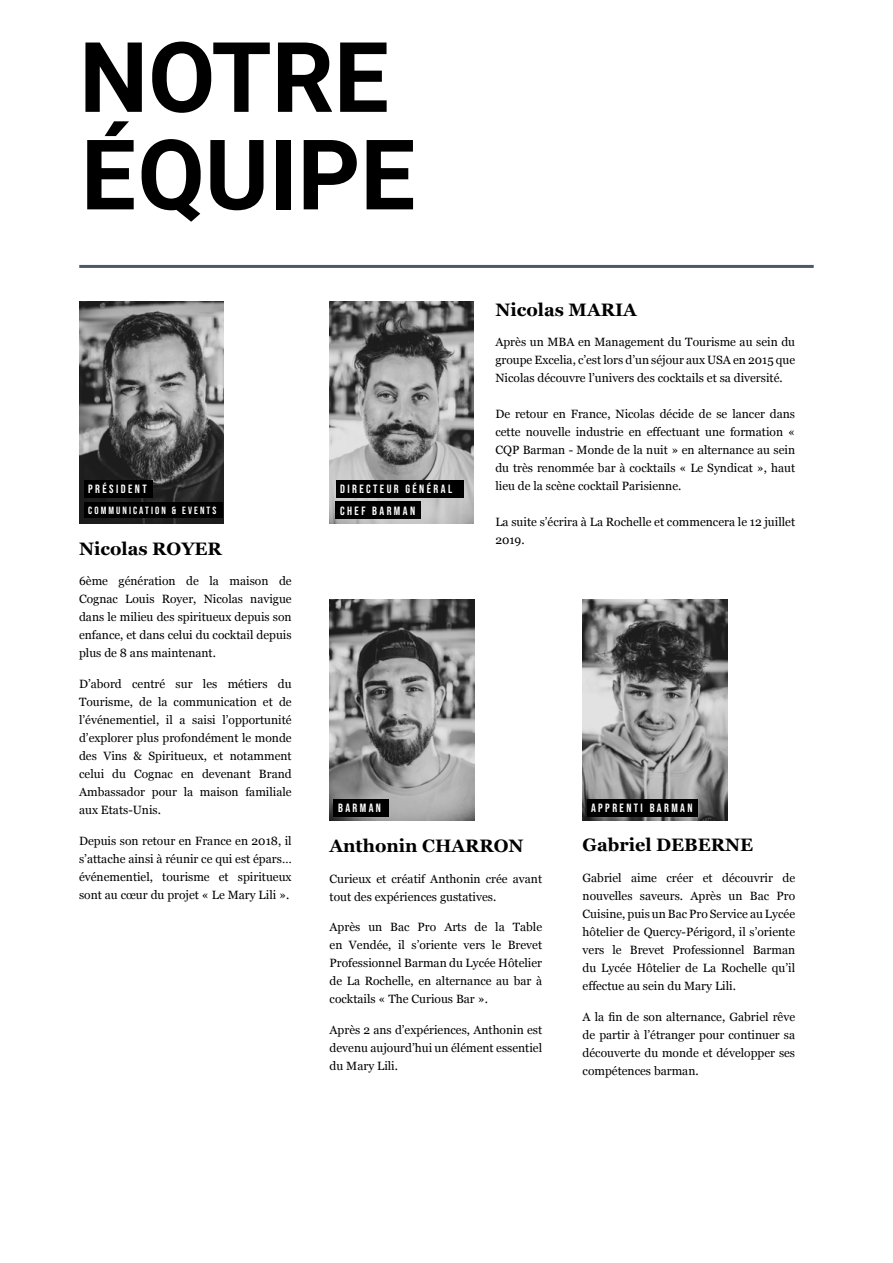
<style>
.page{position:relative;width:893px;height:1263px;background:#fff}
.page>*{position:absolute;margin:0;border:0;box-sizing:border-box;transform-origin:0 0}
.t1{font:700 97.5px/97.5px "Roboto";color:#000}
.t2{font:700 18px "Georgia";color:#000}
.t3{font:12px/18px "Georgia";color:#000;text-align:justify}
.t4{font:12px "Bebas Neue";letter-spacing:.2em;color:#fff}
.t5{font:10.5px "Bebas Neue";letter-spacing:.2em;color:#fff}
</style>
<div class="page">
<hr style="left:79px;top:265px;width:735px;height:3px;background:#4e5765">
<img style="left:583px;top:600px;width:144px;height:221px">
<img style="left:330px;top:600px;width:144px;height:221px">
<img style="left:330px;top:302px;width:144px;height:221px">
<img style="left:79px;top:302px;width:145px;height:221px">
<div style="left:336px;top:502px;width:85px;height:17px;background:#000"></div>
<div style="left:334px;top:799px;width:55px;height:17px;background:#000"></div>
<div style="left:336px;top:480px;width:127px;height:17px;background:#000"></div>
<div style="left:84px;top:480px;width:68px;height:17px;background:#000"></div>
<div style="left:587px;top:799px;width:110px;height:17px;background:#000"></div>
<div style="left:84px;top:502px;width:138px;height:16px;background:#000"></div>
<h1 class="t1" style="left:79px;top:25px;width:337px">NOTRE<br>ÉQUIPE</h1>
<h2 class="t2" style="left:495px;top:296px;width:143px">Nicolas MARIA</h2>
<p class="t3" style="left:495px;top:333px;width:301px">Après un MBA en Management du Tourisme au sein du groupe Excelia, c’est lors d’un séjour aux USA en 2015 que Nicolas découvre l’univers des cocktails et sa diversité.</p>
<p class="t3" style="left:495px;top:405px;width:301px">De retour en France, Nicolas décide de se lancer dans cette nouvelle industrie en effectuant une formation « CQP Barman - Monde de la nuit » en alternance au sein du très renommée bar à cocktails « Le Syndicat », haut lieu de la scène cocktail Parisienne.</p>
<p class="t3" style="left:495px;top:513px;width:301px">La suite s’écrira à La Rochelle et commencera le 12 juillet<br>2019.</p>
<p class="t4" style="left:88px;top:482px;width:60px">PRÉSIDENT</p>
<p class="t4" style="left:340px;top:482px;width:113px">DIRECTEUR GÉNÉRAL</p>
<p class="t4" style="left:340px;top:503px;width:76px">CHEF BARMAN</p>
<p class="t5" style="left:88px;top:504px;width:130px">COMMUNICATION &amp; EVENTS</p>
<h2 class="t2" style="left:79px;top:535px;width:144px">Nicolas ROYER</h2>
<p class="t3" style="left:79px;top:572px;width:214px">6ème génération de la maison de Cognac Louis Royer, Nicolas navigue dans le milieu des spiritueux depuis son enfance, et dans celui du cocktail depuis plus de 8 ans maintenant.</p>
<p class="t3" style="left:79px;top:674px;width:214px">D’abord centré sur les métiers du Tourisme, de la communication et de l’événementiel, il a saisi l’opportunité d’explorer plus profondément le monde des Vins &amp; Spiritueux, et notamment celui du Cognac en devenant Brand Ambassador pour la maison familiale aux Etats-Unis.</p>
<p class="t3" style="left:79px;top:831px;width:214px">Depuis son retour en France en 2018, il s’attache ainsi à réunir ce qui est épars… événementiel, tourisme et spiritueux sont au cœur du projet « Le Mary Lili ».</p>
<p class="t4" style="left:338px;top:801px;width:44px">BARMAN</p>
<p class="t4" style="left:591px;top:801px;width:103px">APPRENTI BARMAN</p>
<h2 class="t2" style="left:583px;top:831px;width:172px">Gabriel DEBERNE</h2>
<p class="t3" style="left:583px;top:868px;width:214px">Gabriel aime créer et découvrir de nouvelles saveurs. Après un Bac Pro Cuisine, puis un Bac Pro Service au Lycée hôtelier de Quercy-Périgord, il s’oriente vers le Brevet Professionnel Barman du Lycée Hôtelier de La Rochelle qu’il effectue au sein du Mary Lili.</p>
<p class="t3" style="left:583px;top:1007px;width:214px">A la fin de son alternance, Gabriel rêve de partir à l’étranger pour continuer sa découverte du monde et développer ses compétences barman.</p>
<h2 class="t2" style="left:330px;top:832px;width:196px">Anthonin CHARRON</h2>
<p class="t3" style="left:330px;top:869px;width:214px">Curieux et créatif Anthonin crée avant tout des expériences gustatives.</p>
<p class="t3" style="left:330px;top:918px;width:214px">Après un Bac Pro Arts de la Table en Vendée, il s’oriente vers le Brevet Professionnel Barman du Lycée Hôtelier de La Rochelle, en alternance au bar à cocktails « The Curious Bar ».</p>
<p class="t3" style="left:330px;top:1020px;width:214px">Après 2 ans d’expériences, Anthonin est devenu aujourd’hui un élément essentiel du Mary Lili.</p>
</div>
